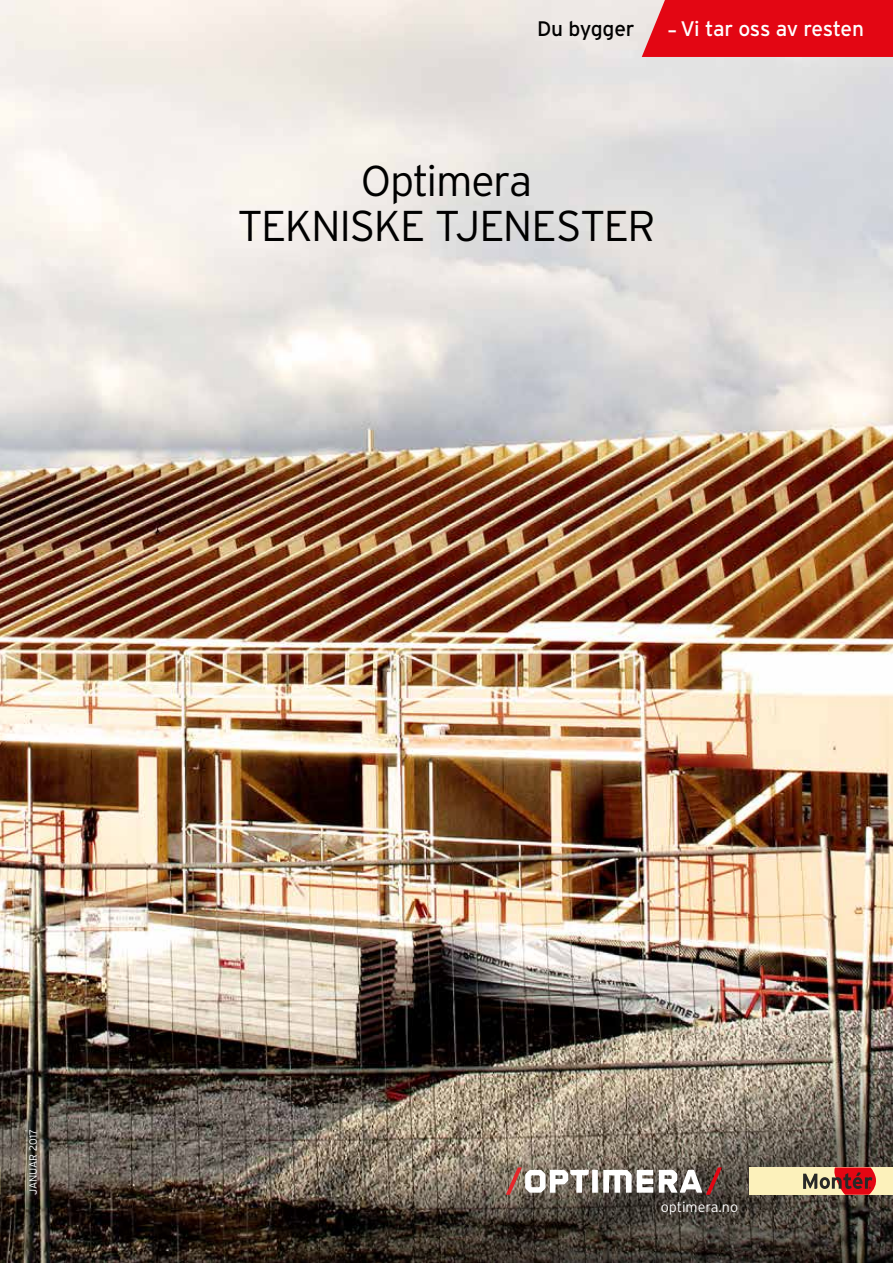
<style>
.page{position:relative;width:893px;height:1263px;background:#fff}
.page>*{position:absolute;margin:0;border:0;box-sizing:border-box;transform-origin:0 0}
.t1{font:300 43.05px/45px "Interstate";letter-spacing:-.035em;color:#000;text-align:center}
.t2{font:21px "Interstate";letter-spacing:-.02em;color:#fff}
.t3{font:21px "Interstate";letter-spacing:-.01em;color:#000}
.t4{font:300 14.25px "Interstate";color:#fff}
.t5{font:300 10.5px "Interstate";color:#fff}
</style>
<div class="page">
<img style="left:0;top:0;width:893px;height:1263px">
<img style="left:34px;top:986px;width:859px;height:277px">
<div style="left:642px;top:0;width:251px;height:57px;background:#e30613"></div>
<div style="left:749px;top:1167px;width:144px;height:28px;background:#fcf1bb"></div>
<svg style="left:803px;top:1167px;width:73px;height:28px"></svg>
<svg style="left:603px;top:1170px;width:50px;height:23px"></svg>
<div style="left:592px;top:1170px;width:6px;height:23px;background:#fff"></div>
<svg style="left:659px;top:1167px;width:63px;height:28px"></svg>
<svg style="left:506px;top:1167px;width:83px;height:28px"></svg>
<div style="left:0;top:404px;width:5px;height:652px;background:#000;opacity:.75"></div>
<p class="t3" style="left:537px;top:16px;width:99px">Du bygger</p>
<p class="t2" style="left:668px;top:16px;width:198px">– Vi tar oss av resten</p>
<p class="t1" style="left:238px;top:158px;width:419px">Optimera<br>TEKNISKE TJENESTER</p>
<p class="t5" style="left:27px;top:1195px;width:67px;rotate:-90deg">JANUAR 2017</p>
<p class="t4" style="left:661px;top:1198px;width:79px">optimera.no</p>
</div>
